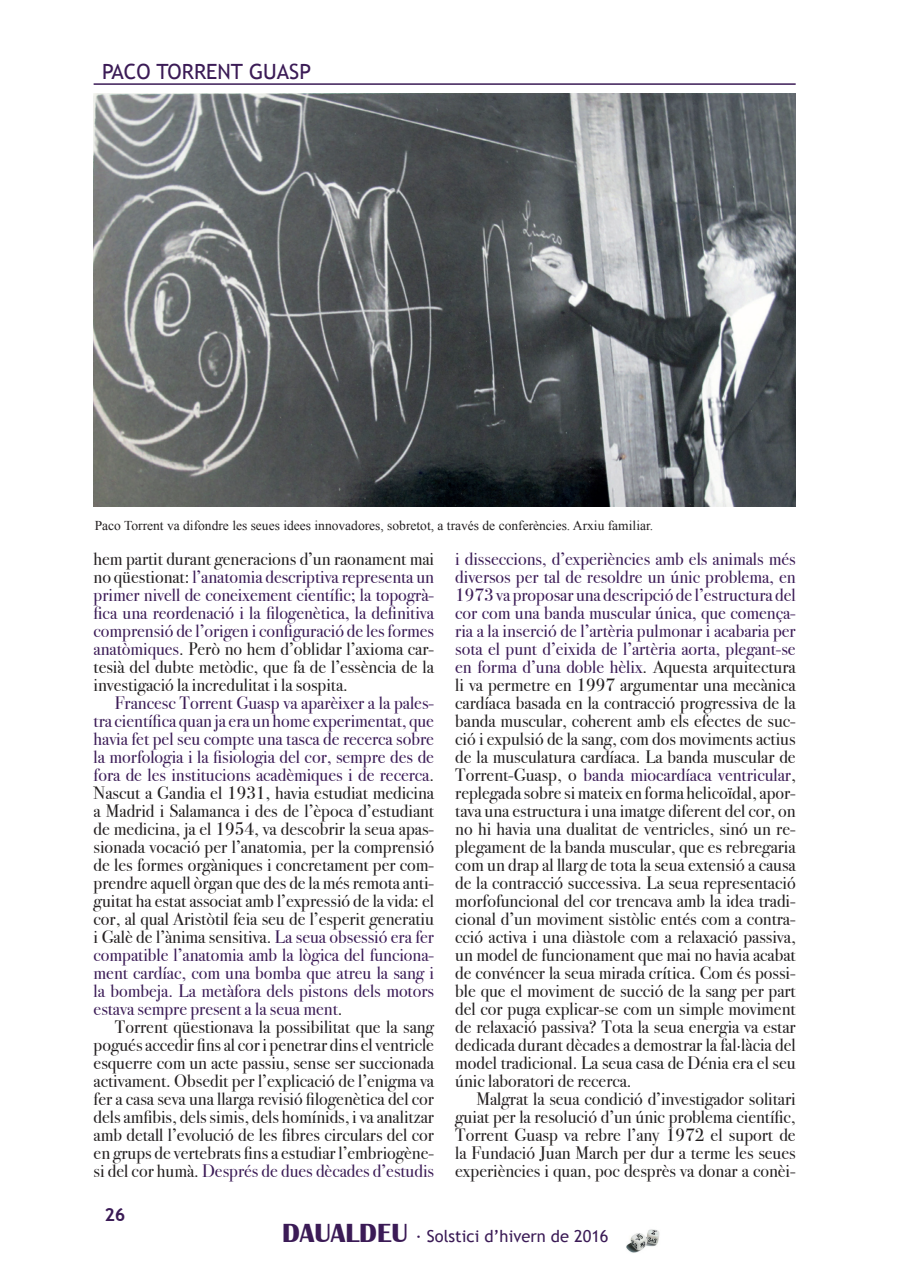
<style>
.page{position:relative;width:902px;height:1280px;background:#fff}
.page>*{position:absolute;margin:0;border:0;box-sizing:border-box;transform-origin:0 0}
.t1{font:21px "Trebuchet MS";color:#3b1b56}
.t2{font:18px/18px "Bodoni Svty Two ITCTT";color:#231f20;text-align:justify}
.t3{font:18px/18px "Bodoni Svty Two ITCTT";color:#3b1b56;text-align:justify}
.t4{font:700 18px "Trebuchet MS";color:#3b1b56}
.t5{font:16.5px "Trebuchet MS";color:#3b1b56}
.t6{font:13.5px "Times New Roman";color:#231f20}
.s1{color:#231f20}
.s2{color:#3b1b56}
.s3{font-family:"Britannic";font-weight:700;font-size:27px}
</style>
<div class="page">
<img style="left:626px;top:1229px;width:34px;height:24px">
<img style="left:94px;top:94px;width:701px;height:412px">
<hr style="left:94px;top:83px;width:701px;height:2px;background:#3b1b56">
<p class="t1" style="left:102px;top:59px;width:210px">PACO TORRENT GUASP</p>
<p class="t6" style="left:95px;top:516px;width:560px">Paco Torrent va difondre les seues idees innovadores, sobretot, a través de conferències. Arxiu familiar.</p>
<p class="t3" style="left:94px;top:548px;width:342px"><span class="s1">hem partit durant generacions d’un raonament mai no qüestionat:</span> l’anatomia descriptiva representa un primer nivell de coneixement científic; la topogrà&shy;fica una reordenació i la filogenètica, la definitiva comprensió de l’origen i configuració de les formes anatòmiques<span class="s1">. Però no hem d’oblidar l’axioma car&shy;tesià del dubte metòdic, que fa de l’essència de la investigació la incredulitat i la sospita.</span></p>
<p class="t3" style="left:94px;top:692px;width:342px;text-indent:21px">Francesc Torrent Guasp va aparèixer a la pales&shy;tra científica quan ja era un home experimentat, que havia fet pel seu compte una tasca de recerca sobre la morfologia i la fisiologia del cor, sempre des de fora de les institucions acadèmiques i de recerca<span class="s1">.<br>Nascut a Gandia el 1931, havia estudiat medicina a Madrid i Salamanca i des de l’època d’estudiant de medicina, ja el 1954, va descobrir la seua apas&shy;sionada vocació per l’anatomia, per la comprensió de les formes orgàniques i concretament per com&shy;prendre aquell òrgan que des de la més remota anti&shy;guitat ha estat associat amb l’expressió de la vida: el cor, al qual Aristòtil feia seu de l’esperit generatiu i Galè de l’ànima sensitiva.</span> La seua obsessió era fer compatible l’anatomia amb la lògica del funciona&shy;ment cardíac, com una bomba que atreu la sang i la bombeja. La metàfora dels pistons dels motors estava sempre present a la seua ment<span class="s1">.</span></p>
<p class="t2" style="left:94px;top:1016px;width:342px;text-indent:21px">Torrent qüestionava la possibilitat que la sang pogués accedir fins al cor i penetrar dins el ventricle esquerre com un acte passiu, sense ser succionada activament. Obsedit per l’explicació de l’enigma va fer a casa seva una llarga revisió filogenètica del cor dels amfibis, dels simis, dels homínids, i va analitzar amb detall l’evolució de les fibres circulars del cor en grups de vertebrats fins a estudiar l’embriogène&shy;si del cor humà. <span class="s2">Després de dues dècades d’estudis</span></p>
<p class="t4" style="left:104px;top:1203px;width:23px">26</p>
<p class="t2" style="left:455px;top:548px;width:342px"><span class="s2">i disseccions, d’experiències amb els animals més diversos per tal de resoldre un únic problema, en 1973 va proposar una descripció de l’estructura del cor com una banda muscular única, que comença&shy;ria a la inserció de l’artèria pulmonar i acabaria per sota el punt d’eixida de l’artèria aorta, plegant-se en forma d’una doble hèlix</span>. Aquesta arquitectura li va permetre en 1997 argumentar una mecànica cardíaca basada en la contracció progressiva de la banda muscular, coherent amb els efectes de suc&shy;ció i expulsió de la sang, com dos moviments actius de la musculatura cardíaca. La banda muscular de Torrent-Guasp, o <span class="s2">banda miocardíaca ventricular</span>, replegada sobre si mateix en forma helicoïdal, apor&shy;tava una estructura i una imatge diferent del cor, on no hi havia una dualitat de ventricles, sinó un re&shy;plegament de la banda muscular, que es rebregaria com un drap al llarg de tota la seua extensió a causa de la contracció successiva. La seua representació morfofuncional del cor trencava amb la idea tradi&shy;cional d’un moviment sistòlic entés com a contra&shy;cció activa i una diàstole com a relaxació passiva, un model de funcionament que mai no havia acabat de convéncer la seua mirada crítica. Com és possi&shy;ble que el moviment de succió de la sang per part del cor puga explicar-se com un simple moviment de relaxació passiva? Tota la seua energia va estar dedicada durant dècades a demostrar la fal·làcia del model tradicional. La seua casa de Dénia era el seu únic laboratori de recerca.</p>
<p class="t2" style="left:455px;top:1088px;width:342px;text-indent:21px">Malgrat la seua condició d’investigador solitari guiat per la resolució d’un únic problema científic, Torrent Guasp va rebre l’any 1972 el suport de la Fundació Juan March per dur a terme les seues experiències i quan, poc desprès va donar a conèi-</p>
<p class="t5" style="left:282px;top:1226px;width:328px"><span class="s3">DAUALDEU</span> · Solstici d’hivern de 2016</p>
</div>
